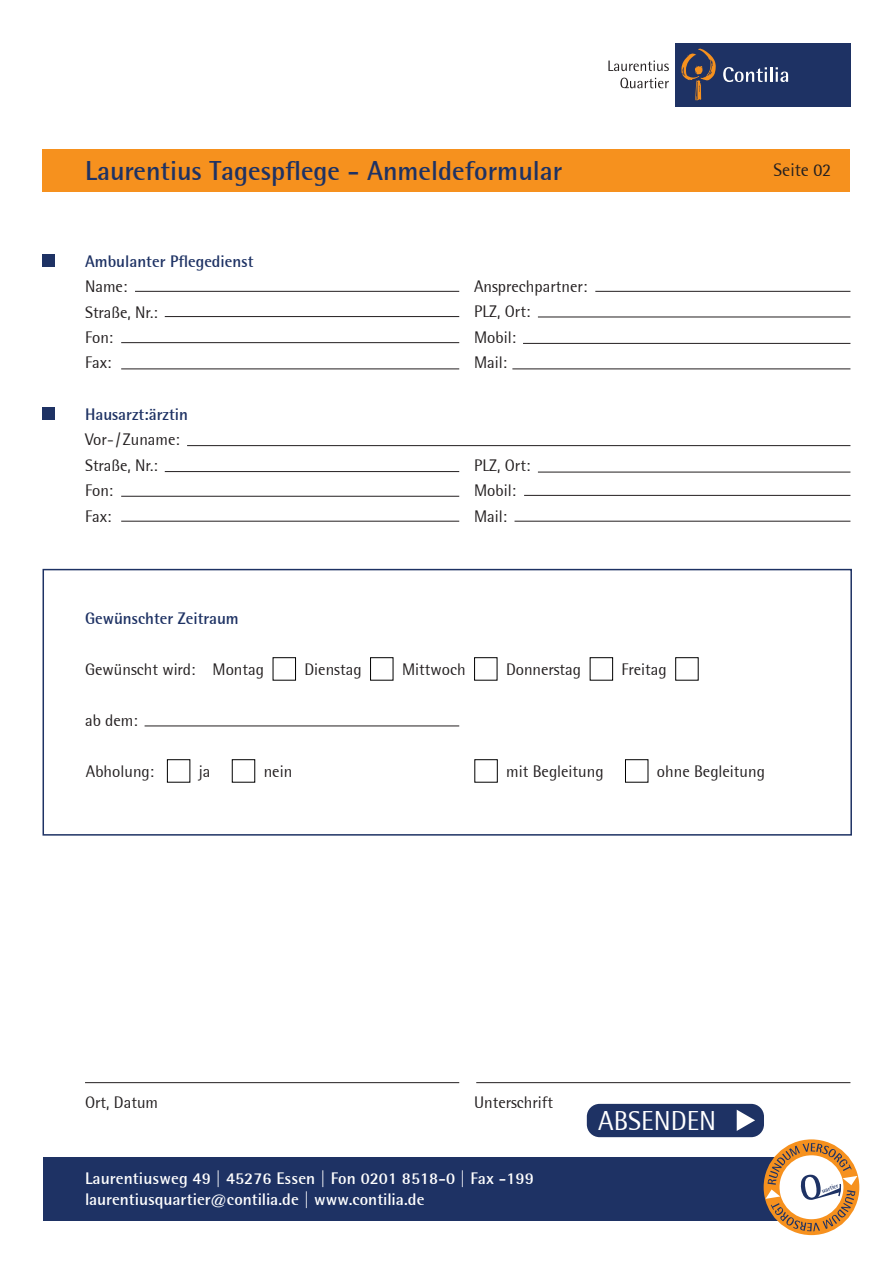
<style>
.page{position:relative;width:893px;height:1263px;background:#fff}
.page>*{position:absolute;margin:0;border:0;box-sizing:border-box;transform-origin:0 0}
.t1{font:700 27px "Rotis Semi Sans";color:#1e3264}
.t2{font:27px "Rotis Semi Sans";color:#fff}
.t3{font:18px "Rotis Semi Sans";color:#231f20}
.t4{font:16.5px/25.5px "Rotis Semi Sans";color:#231f20}
.t5{font:700 16.5px/21px "Rotis Semi Sans";letter-spacing:.005em;color:#fff}
.t6{font:700 16.5px "Rotis Semi Sans";color:#1e3264}
.t7{font:700 6.15px "Rotis Semi Sans";color:#1e3264}
</style>
<div class="page">
<div style="left:43px;top:149px;width:807px;height:42px;background:#f6911e"></div>
<div style="left:43px;top:1157px;width:740px;height:63px;background:#1e3264"></div>
<div style="left:764px;top:1139px;width:95px;height:96px;border:16px solid #f6911e;border-radius:50%"></div>
<svg style="left:765px;top:1143px;width:92px;height:88px"></svg>
<hr style="left:85px;top:1082px;width:374px;height:1px;background:#231f20">
<hr style="left:476px;top:1082px;width:374px;height:1px;background:#231f20">
<div style="left:587px;top:1104px;width:177px;height:33px;background:#1e3264;border-radius:13px"></div>
<svg style="left:737px;top:1110px;width:18px;height:21px"></svg>
<svg style="left:608px;top:61px;width:61px;height:10px"></svg>
<svg style="left:620px;top:78px;width:49px;height:10px"></svg>
<div style="left:675px;top:43px;width:175px;height:63px;background:#1e3264"></div>
<svg style="left:681px;top:49px;width:35px;height:52px"></svg>
<svg style="left:723px;top:67px;width:65px;height:15px"></svg>
<div style="left:43px;top:569px;width:809px;height:267px;border:2px solid #1e3264"></div>
<hr style="left:135px;top:291px;width:324px;height:1px;background:#231f20">
<hr style="left:121px;top:342px;width:338px;height:1px;background:#231f20">
<hr style="left:165px;top:316px;width:294px;height:1px;background:#231f20">
<hr style="left:595px;top:291px;width:255px;height:1px;background:#231f20">
<hr style="left:512px;top:368px;width:338px;height:1px;background:#231f20">
<hr style="left:538px;top:317px;width:312px;height:1px;background:#231f20">
<div style="left:43px;top:254px;width:12px;height:12px;background:#1e3264"></div>
<div style="left:43px;top:407px;width:12px;height:12px;background:#1e3264"></div>
<hr style="left:187px;top:445px;width:663px;height:1px;background:#231f20">
<hr style="left:165px;top:471px;width:294px;height:1px;background:#231f20">
<hr style="left:538px;top:472px;width:312px;height:1px;background:#231f20">
<hr style="left:121px;top:496px;width:338px;height:1px;background:#231f20">
<hr style="left:524px;top:495px;width:326px;height:1px;background:#231f20">
<hr style="left:121px;top:521px;width:338px;height:1px;background:#231f20">
<hr style="left:514px;top:521px;width:336px;height:1px;background:#231f20">
<div style="left:273px;top:657px;width:23px;height:23px;border:1px solid #000"></div>
<div style="left:370px;top:657px;width:23px;height:23px;border:1px solid #000"></div>
<div style="left:474px;top:657px;width:23px;height:23px;border:1px solid #000"></div>
<div style="left:590px;top:657px;width:23px;height:23px;border:1px solid #000"></div>
<div style="left:675px;top:657px;width:24px;height:23px;border:1px solid #000"></div>
<div style="left:167px;top:759px;width:23px;height:23px;border:1px solid #000"></div>
<div style="left:232px;top:759px;width:23px;height:23px;border:1px solid #000"></div>
<div style="left:474px;top:759px;width:24px;height:23px;border:1px solid #000"></div>
<div style="left:625px;top:759px;width:23px;height:23px;border:1px solid #000"></div>
<hr style="left:523px;top:343px;width:327px;height:1px;background:#231f20">
<hr style="left:121px;top:368px;width:338px;height:1px;background:#231f20">
<hr style="left:145px;top:725px;width:314px;height:1px;background:#231f20">
<h1 class="t1" style="left:85px;top:154px;width:479px">Laurentius Tagespflege - Anmeldeformular</h1>
<p class="t6" style="left:85px;top:251px;width:170px">Ambulanter Pflegedienst</p>
<p class="t4" style="left:85px;top:274px;width:74px">Name:<br>Straße, Nr.:<br>Fon:<br>Fax:</p>
<p class="t4" style="left:474px;top:273px;width:115px">Ansprechpartner:<br>PLZ, Ort:<br>Mobil:<br>Mail:</p>
<p class="t6" style="left:85px;top:404px;width:104px">Hausarzt:ärztin</p>
<p class="t4" style="left:85px;top:427px;width:96px">Vor- / Zuname:<br>Straße, Nr.:<br>Fon:<br>Fax:</p>
<p class="t4" style="left:474px;top:452px;width:58px">PLZ, Ort:<br>Mobil:<br>Mail:</p>
<p class="t3" style="left:774px;top:160px;width:59px">Seite 02</p>
<p class="t6" style="left:85px;top:608px;width:155px">Gewünschter Zeitraum</p>
<p class="t4" style="left:85px;top:656px;width:181px">Gewünscht wird: Montag</p>
<p class="t4" style="left:304px;top:656px;width:59px">Dienstag</p>
<p class="t4" style="left:402px;top:656px;width:65px">Mittwoch</p>
<p class="t4" style="left:506px;top:656px;width:77px">Donnerstag</p>
<p class="t4" style="left:622px;top:656px;width:47px">Freitag</p>
<p class="t4" style="left:85px;top:707px;width:54px">ab dem:</p>
<p class="t4" style="left:86px;top:758px;width:70px">Abholung:</p>
<p class="t4" style="left:199px;top:758px;width:13px">ja</p>
<p class="t4" style="left:264px;top:758px;width:30px">nein</p>
<p class="t4" style="left:506px;top:758px;width:99px">mit Begleitung</p>
<p class="t4" style="left:657px;top:758px;width:110px">ohne Begleitung</p>
<p class="t4" style="left:85px;top:1090px;width:75px">Ort, Datum</p>
<p class="t4" style="left:474px;top:1090px;width:81px">Unterschrift</p>
<p class="t5" style="left:85px;top:1167px;width:450px">Laurentiusweg 49 | 45276 Essen | Fon 0201 8518-0 | Fax -199 laurentiusquartier@contilia.de | www.contilia.de</p>
<h1 class="t2" style="left:598px;top:1104px;width:120px">ABSENDEN</h1>
<p class="t7" style="left:821px;top:1187px;width:19px;rotate:-21deg">uartier</p>
</div>
